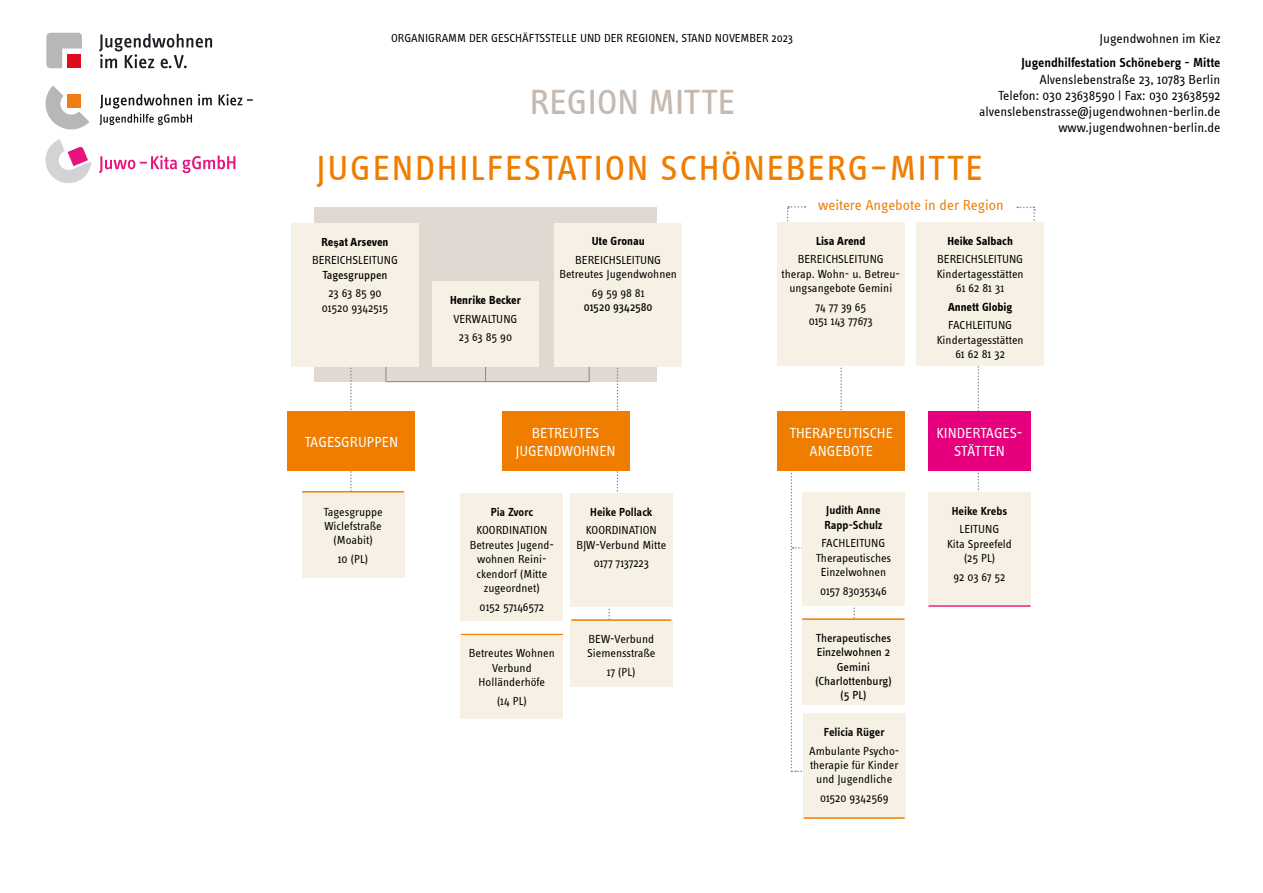
<style>
.page{position:relative;width:1263px;height:893px;background:#fff}
.page>*{position:absolute;margin:0;border:0;box-sizing:border-box;transform-origin:0 0}
.t1{font:36px "Info Text";letter-spacing:.05em;color:#ef7d00}
.t2{font:36px "Info Text";letter-spacing:.005em;color:#c4bab2}
.t3{font:15px/18px "Info Text";color:#fff;text-align:center}
.t4{font:15px "Info Text";color:#ef7d00}
.t5{font:13.5px/16.2px "Info Text";color:#000;text-align:right}
.t6{font:600 13.5px "Info Text";color:#000}
.t7{font:12px/14.4px "Info Text";color:#000;text-align:center}
.t8{font:12px/14.4px "Info Text";color:#000;text-align:center}
.t9{font:600 12px/14.4px "Info Text";color:#000}
.t10{font:700 12px "Info Text";color:#000}
.s1{font-weight:700}
.s2{font-family:"Arial";font-weight:700;font-size:9.75px}
</style>
<div class="page">
<div style="left:315px;top:207px;width:342px;height:175px;background:#dfd9d1"></div>
<svg style="left:589px;top:367px;width:1px;height:15px"></svg>
<svg style="left:386px;top:367px;width:1px;height:14px"></svg>
<svg style="left:485px;top:367px;width:1px;height:14px"></svg>
<hr style="left:386px;top:381px;width:203px;height:1px;background:#878787">
<svg style="left:853px;top:607px;width:2px;height:11px"></svg>
<svg style="left:608px;top:608px;width:2px;height:11px"></svg>
<svg style="left:840px;top:367px;width:2px;height:44px"></svg>
<svg style="left:617px;top:367px;width:1px;height:125px"></svg>
<svg style="left:791px;top:471px;width:11px;height:301px"></svg>
<svg style="left:350px;top:367px;width:2px;height:124px"></svg>
<div style="left:502px;top:411px;width:127px;height:60px;background:#ef7d00"></div>
<div style="left:288px;top:412px;width:127px;height:59px;background:#ef7d00"></div>
<div style="left:432px;top:282px;width:107px;height:85px;background:#f6f1e4"></div>
<svg style="left:977px;top:366px;width:2px;height:126px"></svg>
<div style="left:916px;top:222px;width:128px;height:144px;background:#f6f1e4"></div>
<svg style="left:1017px;top:207px;width:18px;height:15px"></svg>
<hr style="left:302px;top:491px;width:102px;height:2px;background:#ef7d00">
<div style="left:302px;top:493px;width:102px;height:84px;background:#f6f1e4"></div>
<div style="left:928px;top:411px;width:102px;height:60px;background:#e6007d"></div>
<div style="left:928px;top:492px;width:102px;height:115px;background:#f6f1e4"></div>
<hr style="left:928px;top:605px;width:102px;height:2px;background:#e72580">
<hr style="left:461px;top:634px;width:102px;height:1px;background:#ef7d00">
<div style="left:461px;top:635px;width:102px;height:84px;background:#f6f1e4"></div>
<div style="left:554px;top:223px;width:128px;height:144px;background:#f6f1e4"></div>
<svg style="left:787px;top:206px;width:18px;height:16px"></svg>
<div style="left:570px;top:621px;width:102px;height:66px;background:#f6f1e4"></div>
<hr style="left:571px;top:619px;width:100px;height:2px;background:#ef7d00">
<div style="left:777px;top:222px;width:128px;height:144px;background:#f6f1e4"></div>
<div style="left:777px;top:411px;width:128px;height:60px;background:#ef7d00"></div>
<div style="left:802px;top:492px;width:102px;height:114px;background:#f6f1e4"></div>
<div style="left:802px;top:619px;width:102px;height:86px;background:#f6f1e4"></div>
<hr style="left:802px;top:618px;width:102px;height:2px;background:#ef7d00">
<div style="left:803px;top:713px;width:102px;height:105px;background:#f6f1e4"></div>
<hr style="left:804px;top:817px;width:101px;height:2px;background:#ef7d00">
<div style="left:570px;top:493px;width:102px;height:114px;background:#f6f1e4"></div>
<svg style="left:99px;top:94px;width:93px;height:31px"></svg>
<svg style="left:198px;top:94px;width:14px;height:11px"></svg>
<svg style="left:218px;top:94px;width:35px;height:11px"></svg>
<svg style="left:46px;top:86px;width:43px;height:43px"></svg>
<svg style="left:46px;top:139px;width:45px;height:44px"></svg>
<svg style="left:99px;top:155px;width:136px;height:18px"></svg>
<svg style="left:99px;top:34px;width:113px;height:34px"></svg>
<svg style="left:46px;top:33px;width:36px;height:35px"></svg>
<div style="left:67px;top:54px;width:14px;height:14px;background:#df0b1f"></div>
<div style="left:291px;top:223px;width:128px;height:144px;background:#f6f1e4"></div>
<div style="left:461px;top:493px;width:102px;height:128px;background:#f6f1e4"></div>
<p class="t7" style="left:391px;top:30px;width:403px">ORGANIGRAMM DER GESCHÄFTSSTELLE UND DER REGIONEN, STAND NOVEMBER 2023</p>
<p class="t5" style="left:1099px;top:30px;width:122px">Jugendwohnen im Kiez</p>
<p class="t6" style="left:1021px;top:55px;width:200px">Jugendhilfestation Schöneberg - Mitte</p>
<p class="t5" style="left:979px;top:71px;width:243px">Alvenslebenstraße 23, 10783 Berlin<br>Telefon: 030 23638590 | Fax: 030 23638592 alvenslebenstrasse@jugendwohnen-berlin.de www.jugendwohnen-berlin.de</p>
<h1 class="t2" style="left:530px;top:83px;width:207px">REGION MITTE</h1>
<h1 class="t1" style="left:316px;top:148px;width:668px">JUGENDHILFESTATION SCHÖNEBERG–MITTE</h1>
<p class="t7" style="left:312px;top:232px;width:88px;line-height:18.6px"><span class="s1">Re</span><span class="s2">ş</span><span class="s1">at Arseven<br></span>BEREICHSLEITUNG</p>
<p class="t8" style="left:322px;top:268px;width:67px">Tagesgruppen</p>
<p class="t7" style="left:322px;top:286px;width:68px">23 63 85 90<br>01520 9342515</p>
<p class="t3" style="left:305px;top:433px;width:95px">TAGESGRUPPEN</p>
<p class="t7" style="left:323px;top:504px;width:61px">Tagesgruppe<br>Wiclefstraße (Moabit)</p>
<p class="t7" style="left:338px;top:552px;width:32px">10 (PL)</p>
<p class="t10" style="left:450px;top:293px;width:73px">Henrike Becker</p>
<p class="t7" style="left:453px;top:309px;width:65px;line-height:18.6px">VERWALTUNG<br>23 63 85 90</p>
<p class="t10" style="left:592px;top:234px;width:55px">Ute Gronau</p>
<p class="t7" style="left:559px;top:253px;width:119px">BEREICHSLEITUNG<br>Betreutes Jugendwohnen</p>
<p class="t7" style="left:592px;top:286px;width:54px">69 59 98 81</p>
<p class="t8" style="left:584px;top:300px;width:70px">01520 9342580</p>
<p class="t3" style="left:515px;top:424px;width:102px">BETREUTES<br>JUGENDWOHNEN</p>
<p class="t9" style="left:491px;top:504px;width:44px">Pia Zvorc</p>
<p class="t7" style="left:470px;top:523px;width:86px">KOORDINATION<br>Betreutes Jugend&shy;wohnen Reini&shy;ckendorf (Mitte zugeordnet)</p>
<p class="t7" style="left:480px;top:599px;width:66px">0152 57146572</p>
<p class="t7" style="left:469px;top:646px;width:88px">Betreutes Wohnen<br>Verbund<br>Holländerhöfe</p>
<p class="t7" style="left:497px;top:693px;width:32px">(14 PL)</p>
<p class="t9" style="left:590px;top:504px;width:64px">Heike Pollack</p>
<p class="t7" style="left:576px;top:523px;width:91px">KOORDINATION<br>BJW-Verbund Mitte</p>
<p class="t7" style="left:594px;top:556px;width:57px">0177 7137223</p>
<p class="t7" style="left:587px;top:632px;width:70px;text-align:left">BEW-Verbund<br>Siemensstraße</p>
<p class="t7" style="left:607px;top:665px;width:30px">17 (PL)</p>
<p class="t4" style="left:818px;top:197px;width:187px">weitere Angebote in der Region</p>
<p class="t10" style="left:816px;top:234px;width:51px">Lisa Arend</p>
<p class="t7" style="left:781px;top:252px;width:120px">BEREICHSLEITUNG therap. Wohn- u. Betreu&shy;ungsangebote Gemini</p>
<p class="t7" style="left:809px;top:300px;width:66px">74 77 39 65<br>0151 143 77673</p>
<p class="t10" style="left:947px;top:234px;width:67px">Heike Salbach</p>
<p class="t7" style="left:937px;top:252px;width:88px">BEREICHSLEITUNG<br>Kindertagesstätten<br>61 62 81 31</p>
<p class="t10" style="left:948px;top:300px;width:66px">Annett Globig</p>
<p class="t7" style="left:937px;top:318px;width:88px">FACHLEITUNG<br>Kindertagesstätten<br>61 62 81 32</p>
<p class="t3" style="left:789px;top:424px;width:105px">THERAPEUTISCHE<br>ANGEBOTE</p>
<p class="t9" style="left:824px;top:503px;width:60px">Judith Anne<br>Rapp-Schulz</p>
<p class="t7" style="left:816px;top:536px;width:77px">FACHLEITUNG<br>Therapeutisches<br>Einzelwohnen</p>
<p class="t7" style="left:820px;top:584px;width:68px">0157 83035346</p>
<p class="t8" style="left:815px;top:631px;width:78px">Therapeutisches<br>Einzelwohnen 2<br>Gemini (Charlottenburg) (5 PL)</p>
<p class="t9" style="left:824px;top:725px;width:62px">Felicia Rüger</p>
<p class="t7" style="left:809px;top:743px;width:92px">Ambulante Psycho&shy;therapie für Kinder und Jugendliche</p>
<p class="t7" style="left:820px;top:791px;width:70px">01520 9342569</p>
<p class="t3" style="left:936px;top:424px;width:88px">KINDERTAGES-<br>STÄTTEN</p>
<p class="t9" style="left:952px;top:504px;width:57px">Heike Krebs</p>
<p class="t7" style="left:947px;top:522px;width:66px">LEITUNG<br>Kita Spreefeld (25 PL)</p>
<p class="t7" style="left:953px;top:570px;width:54px">92 03 67 52</p>
</div>
